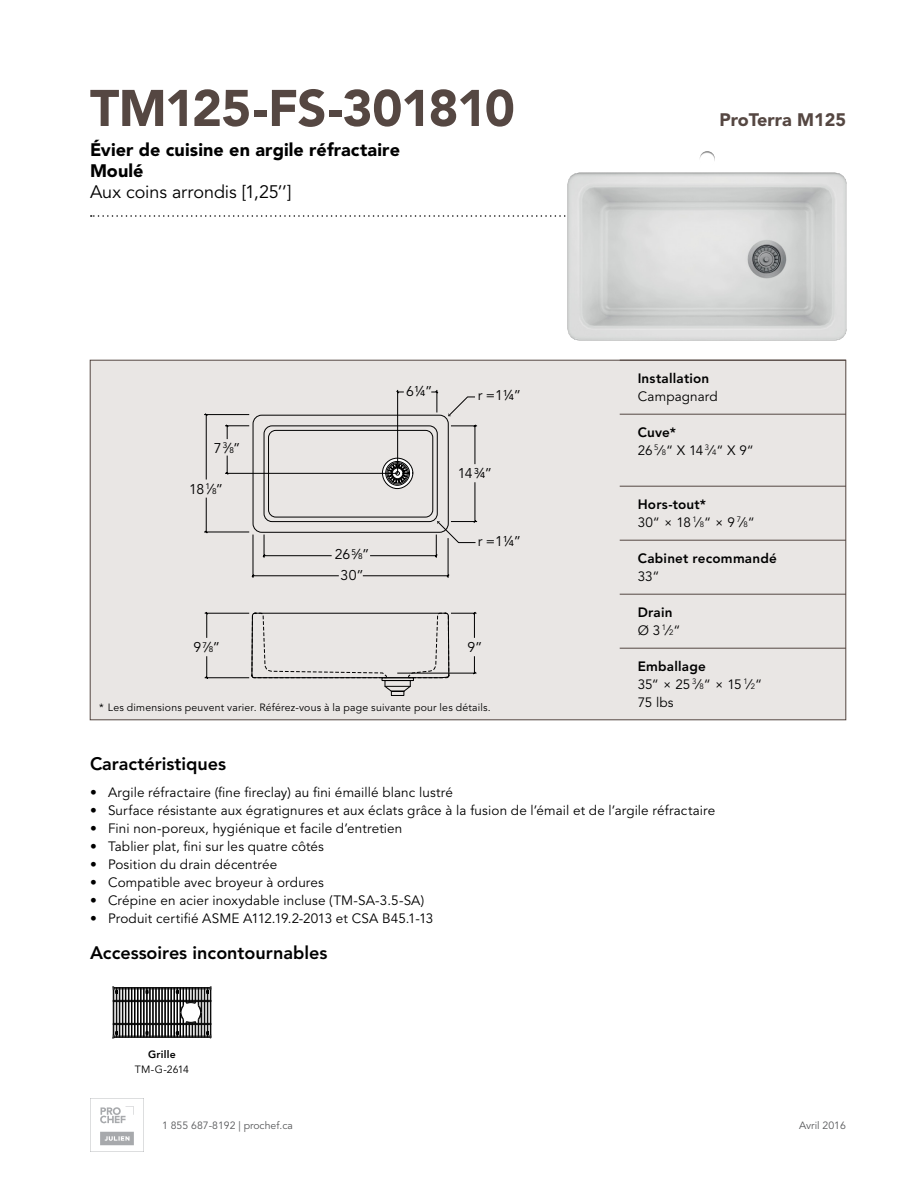
<style>
.page{position:relative;width:918px;height:1188px;background:#fff}
.page>*{position:absolute;margin:0;border:0;box-sizing:border-box;transform-origin:0 0}
.N__Produit{font:900 51px "Avenir LT Std";letter-spacing:-.03em;color:#554742}
.t1{font:800 18px "Avenir LT Std";color:#000}
.t2{font:900 18px/21px "Avenir LT Std";letter-spacing:.005em;color:#000}
.t3{font:18px "Avenir LT Std";letter-spacing:-.005em;color:#000}
.t4{font:900 18px "Avenir LT Std";color:#554742}
.t5{font:14.1px "Avenir LT Std";letter-spacing:-.01em;color:#000}
.Spec_-__Courant_Book{font:13.5px/18px "Avenir LT Std";letter-spacing:.01em;color:#000}
.Spec_-_Courant_Bold{font:800 13.5px "Avenir LT Std";letter-spacing:.015em;color:#000}
.Access_-_Courant_Boo{font:10.5px "Avenir LT Std";letter-spacing:.02em;color:#000}
.t6{font:10.5px "Avenir LT Std";color:#58595b}
.Access_-_Courant_Bol{font:800 10.5px "Avenir LT Std";letter-spacing:.025em;color:#000}
.s1{font-size:8.25px}
.s2{font-size:7.8px}
</style>
<div class="page">
<div style="left:90px;top:360px;width:756px;height:360px;background:#e9e6e4"></div>
<svg style="left:91px;top:215px;width:475px;height:2px"></svg>
<svg style="left:90px;top:1098px;width:54px;height:54px"></svg>
<svg style="left:204px;top:389px;width:273px;height:307px"></svg>
<hr style="left:620px;top:360px;width:226px;height:1px;background:#554742">
<hr style="left:620px;top:414px;width:226px;height:1px;background:#554742">
<hr style="left:620px;top:486px;width:226px;height:1px;background:#554742">
<hr style="left:620px;top:540px;width:226px;height:1px;background:#554742">
<hr style="left:620px;top:594px;width:226px;height:1px;background:#554742">
<hr style="left:620px;top:648px;width:226px;height:1px;background:#554742">
<img style="left:567px;top:172px;width:280px;height:169px">
<svg style="left:113px;top:987px;width:99px;height:52px"></svg>
<p class="N__Produit" style="left:90px;top:77px;width:426px">TM125-FS-301810</p>
<h2 class="t2" style="left:90px;top:139px;width:312px">Évier de cuisine en argile réfractaire<br>Moulé</h2>
<h2 class="t3" style="left:90px;top:181px;width:203px">Aux coins arrondis [1,25’’]</h2>
<p class="t5" style="left:214px;top:440px;width:28px">7 <sup>3</sup>∕<span class="s1">8</span>”</p>
<p class="t5" style="left:189px;top:481px;width:36px">18 <sup>1</sup>∕<span class="s1">8</span>”</p>
<p class="t5" style="left:335px;top:546px;width:36px">26 <sup>5</sup>∕<span class="s1">8</span>”</p>
<p class="t5" style="left:341px;top:567px;width:25px">30”</p>
<p class="t5" style="left:406px;top:383px;width:28px">6¼”</p>
<p class="t5" style="left:478px;top:387px;width:45px">r =1¼”</p>
<p class="t5" style="left:458px;top:465px;width:36px">14¾”</p>
<p class="t5" style="left:478px;top:533px;width:45px">r =1¼”</p>
<p class="t5" style="left:193px;top:639px;width:28px">9 <sup>7</sup>∕<span class="s1">8</span>”</p>
<p class="t5" style="left:467px;top:639px;width:16px">9”</p>
<p class="Access_-_Courant_Boo" style="left:99px;top:701px;width:393px">* Les dimensions peuvent varier. Référez-vous à la page suivante pour les détails.</p>
<h2 class="t4" style="left:719px;top:109px;width:128px">ProTerra M125</h2>
<p class="Spec_-_Courant_Bold" style="left:638px;top:370px;width:73px">Installation</p>
<p class="Spec_-__Courant_Book" style="left:638px;top:388px;width:82px">Campagnard</p>
<p class="Spec_-_Courant_Bold" style="left:638px;top:424px;width:40px">Cuve*</p>
<p class="Spec_-__Courant_Book" style="left:638px;top:442px;width:118px">26 <sup>5</sup>∕<span class="s2">8</span>“ X 14 <sup>3</sup>∕<span class="s2">4</span>“ X 9“</p>
<p class="Spec_-_Courant_Bold" style="left:638px;top:496px;width:70px">Hors-tout*</p>
<p class="Spec_-__Courant_Book" style="left:638px;top:514px;width:119px">30“ × 18 <sup>1</sup>∕<span class="s2">8</span>“ × 9 <sup>7</sup>∕<span class="s2">8</span>“</p>
<p class="Spec_-_Courant_Bold" style="left:638px;top:550px;width:141px">Cabinet recommandé</p>
<p class="Spec_-__Courant_Book" style="left:638px;top:568px;width:23px">33“</p>
<p class="Spec_-_Courant_Bold" style="left:638px;top:604px;width:36px">Drain</p>
<p class="Spec_-__Courant_Book" style="left:638px;top:622px;width:44px">Ø 3 <sup>1</sup>∕<span class="s2">2</span>“</p>
<p class="Spec_-_Courant_Bold" style="left:638px;top:658px;width:70px">Emballage</p>
<p class="Spec_-__Courant_Book" style="left:638px;top:676px;width:126px">35“ × 25 <sup>3</sup>∕<span class="s2">8</span>“ × 15 <sup>1</sup>∕<span class="s2">2</span>“<br>75 lbs</p>
<h2 class="t1" style="left:90px;top:753px;width:138px">Caractéristiques</h2>
<p class="Spec_-__Courant_Book" style="left:90px;top:783px;width:365px">• Argile réfractaire (fine fireclay) au fini émaillé blanc lustré</p>
<p class="Spec_-__Courant_Book" style="left:90px;top:801px;width:627px">• Surface résistante aux égratignures et aux éclats grâce à la fusion de l’émail et de l’argile réfractaire</p>
<p class="Spec_-__Courant_Book" style="left:90px;top:819px;width:314px">• Fini non-poreux, hygiénique et facile d’entretien</p>
<p class="Spec_-__Courant_Book" style="left:90px;top:837px;width:236px">• Tablier plat, fini sur les quatre côtés</p>
<p class="Spec_-__Courant_Book" style="left:90px;top:855px;width:189px">• Position du drain décentrée</p>
<p class="Spec_-__Courant_Book" style="left:90px;top:873px;width:235px">• Compatible avec broyeur à ordures</p>
<p class="Spec_-__Courant_Book" style="left:90px;top:891px;width:336px">• Crépine en acier inoxydable incluse (TM-SA-3.5-SA)</p>
<p class="Spec_-__Courant_Book" style="left:90px;top:909px;width:345px">• Produit certifié ASME A112.19.2-2013 et CSA B45.1-13</p>
<h2 class="t1" style="left:90px;top:942px;width:239px">Accessoires incontournables</h2>
<p class="Access_-_Courant_Bol" style="left:148px;top:1048px;width:29px">Grille</p>
<p class="Access_-_Courant_Boo" style="left:135px;top:1063px;width:56px">TM-G-2614</p>
<p class="t6" style="left:162px;top:1119px;width:132px">1 855 687-8192 | prochef.ca</p>
<p class="t6" style="left:799px;top:1119px;width:48px">Avril 2016</p>
</div>
